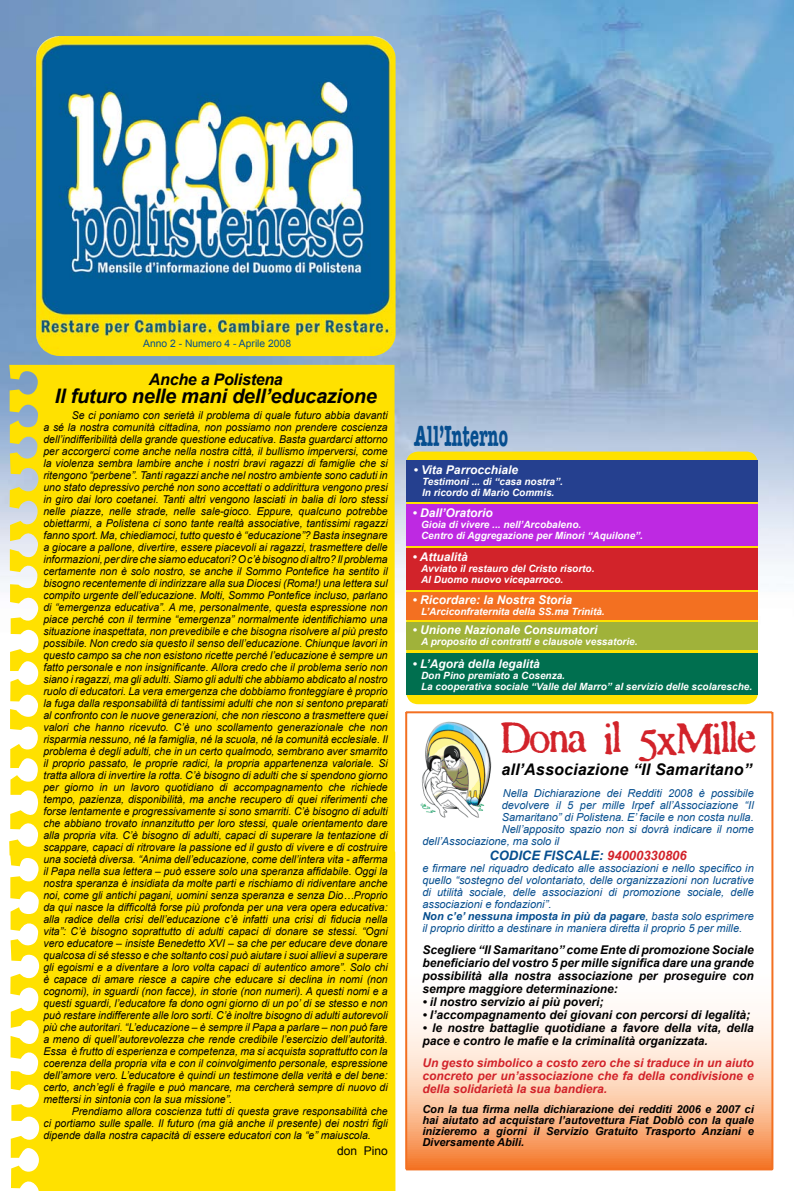
<style>
.page{position:relative;width:794px;height:1191px;background:#fff}
.page>*{position:absolute;margin:0;border:0;box-sizing:border-box;transform-origin:0 0}
.t1{font:35px "Times";letter-spacing:.01em;color:#d2232a}
.t2{font:italic 700 20px "Arial";letter-spacing:-.015em;color:#000}
.t3{font:italic 700 16px "Arial";letter-spacing:.01em;color:#000}
.t4{font:italic 700 16px "Arial";letter-spacing:-.015em;color:#000}
.t5{font:16px "Bocci Text 13 Stch";letter-spacing:.06em;color:#064e8f}
.t6{font:italic 700 13px "Arial";color:#064e8f}
.t7{font:italic 700 12px/13px "Arial";color:#000;text-align:justify}
.t8{font:italic 700 12px/13px "Arial";color:#d2232a;text-align:justify}
.t9{font:italic 700 12px "Arial";color:#fff}
.t10{font:12px "Arial";color:#000}
.t11{font:italic 11px/12px "Arial";color:#064e8f}
.t12{font:italic 700 11px/11px "Arial";color:#000;text-align:justify}
.t13{font:italic 10.8px/12px "Arial";color:#000;text-align:justify}
.t14{font:10.3px "Arial";color:#064e8f}
.t15{font:italic 700 10px/11px "Arial";color:#fff}
.s1{color:#d2232a}
.s2{font-weight:700}
</style>
<div class="page">
<img style="left:0;top:0;width:794px;height:1191px">
<div style="left:10px;top:855px;width:385px;height:336px;background:#ffe100"></div>
<div style="left:9px;top:365px;width:386px;height:490px;background:#ffe100"></div>
<img style="left:36px;top:36px;width:359px;height:320px">
<svg style="left:406px;top:451px;width:352px;height:253px;background:#e9c914"></svg>
<div style="left:406px;top:654px;width:352px;height:41px;background:#006f4f"></div>
<div style="left:406px;top:623px;width:352px;height:27px;background:#a0b23a"></div>
<div style="left:406px;top:592px;width:352px;height:27px;background:#f37021"></div>
<div style="left:406px;top:548px;width:352px;height:41px;background:#d2232a"></div>
<div style="left:406px;top:504px;width:352px;height:41px;background:#be29e2"></div>
<div style="left:406px;top:460px;width:352px;height:41px;background:#25408f"></div>
<svg style="left:405px;top:711px;width:369px;height:459px"></svg>
<p class="t14" style="left:143px;top:336px;width:149px">Anno 2 - Numero 4 - Aprile 2008</p>
<h3 class="t4" style="left:149px;top:369px;width:135px">Anche a Polistena</h3>
<h2 class="t2" style="left:55px;top:383px;width:323px">Il futuro nelle mani dell’educazione</h2>
<p class="t13" style="left:43px;top:409px;width:346px;text-indent:28px">Se ci poniamo con serietà il problema di quale futuro abbia davanti a sé la nostra comunità cittadina, non possiamo non prendere coscienza dell’indifferibilità della grande questione educativa. Basta guardarci attorno per accorgerci come anche nella nostra città, il bullismo imperversi, come la violenza sembra lambire anche i nostri bravi ragazzi di famiglie che si ritengono “perbene”. Tanti ragazzi anche nel nostro ambiente sono caduti in uno stato depressivo perché non sono accettati o addirittura vengono presi in giro dai loro coetanei. Tanti altri vengono lasciati in balia di loro stessi nelle piazze, nelle strade, nelle sale-gioco. Eppure, qualcuno potrebbe obiettarmi, a Polistena ci sono tante realtà associative, tantissimi ragazzi fanno sport. Ma, chiediamoci, tutto questo è “educazione”? Basta insegnare a giocare a pallone, divertire, essere piacevoli ai ragazzi, trasmettere delle informazioni, per dire che siamo educatori? O c’è bisogno di altro? Il problema certamente non è solo nostro, se anche il Sommo Pontefice ha sentito il bisogno recentemente di indirizzare alla sua Diocesi (Roma!) una lettera sul compito urgente dell’educazione. Molti, Sommo Pontefice incluso, parlano di “emergenza educativa”. A me, personalmente, questa espressione non piace perché con il termine “emergenza” normalmente identifichiamo una situazione inaspettata, non prevedibile e che bisogna risolvere al più presto possibile. Non credo sia questo il senso dell’educazione. Chiunque lavori in questo campo sa che non esistono ricette perché l’educazione è sempre un fatto personale e non insignificante. Allora credo che il problema serio non siano i ragazzi, ma gli adulti. Siamo gli adulti che abbiamo abdicato al nostro ruolo di educatori. La vera emergenza che dobbiamo fronteggiare è proprio la fuga dalla responsabilità di tantissimi adulti che non si sentono preparati al confronto con le nuove generazioni, che non riescono a trasmettere quei valori che hanno ricevuto. C’è uno scollamento generazionale che non risparmia nessuno, né la famiglia, né la scuola, né la comunità ecclesiale. Il problema è degli adulti, che in un certo qualmodo, sembrano aver smarrito il proprio passato, le proprie radici, la propria appartenenza valoriale. Si tratta allora di invertire la rotta. C’è bisogno di adulti che si spendono giorno per giorno in un lavoro quotidiano di accompagnamento che richiede tempo, pazienza, disponibilità, ma anche recupero di quei riferimenti che forse lentamente e progressivamente si sono smarriti. C’è bisogno di adulti che abbiano trovato innanzitutto per loro stessi, quale orientamento dare alla propria vita. C’è bisogno di adulti, capaci di superare la tentazione di scappare, capaci di ritrovare la passione ed il gusto di vivere e di costruire una società diversa. “Anima dell’educazione, come dell’intera vita - afferma il Papa nella sua lettera – può essere solo una speranza affidabile. Oggi la nostra speranza è insidiata da molte parti e rischiamo di ridiventare anche noi, come gli antichi pagani, uomini senza speranza e senza Dio…Proprio da qui nasce la difficoltà forse più profonda per una vera opera educativa: alla radice della crisi dell’educazione c’è infatti una crisi di fiducia nella vita”: C’è bisogno soprattutto di adulti capaci di donare se stessi. “Ogni vero educatore – insiste Benedetto XVI – sa che per educare deve donare qualcosa di sé stesso e che soltanto così può aiutare i suoi allievi a superare gli egoismi e a diventare a loro volta capaci di autentico amore”. Solo chi è capace di amare riesce a capire che educare si declina in nomi (non cognomi), in sguardi (non facce), in storie (non numeri). A questi nomi e a questi sguardi, l’educatore fa dono ogni giorno di un po’ di se stesso e non può restare indifferente alle loro sorti. C’è inoltre bisogno di adulti autorevoli più che autoritari. “L’educazione – è sempre il Papa a parlare – non può fare a meno di quell’autorevolezza che rende credibile l’esercizio dell’autorità.<br>Essa è frutto di esperienza e competenza, ma si acquista soprattutto con la coerenza della propria vita e con il coinvolgimento personale, espressione dell’amore vero. L’educatore è quindi un testimone della verità e del bene: certo, anch’egli è fragile e può mancare, ma cercherà sempre di nuovo di mettersi in sintonia con la sua missione”.</p>
<p class="t13" style="left:43px;top:1105px;width:346px;text-indent:28px">Prendiamo allora coscienza tutti di questa grave responsabilità che ci portiamo sulle spalle. Il futuro (ma già anche il presente) dei nostri figli dipende dalla nostra capacità di essere educatori con la “e” maiuscola.</p>
<p class="t10" style="left:337px;top:1143px;width:52px">don Pino</p>
<h3 class="t5" style="left:414px;top:431px;width:95px">All’Interno</h3>
<p class="t9" style="left:413px;top:462px;width:106px">• Vita Parrocchiale</p>
<p class="t15" style="left:422px;top:476px;width:142px">Testimoni ... di “casa nostra”.<br>In ricordo di Mario Commis.</p>
<p class="t9" style="left:412px;top:505px;width:82px">• Dall’Oratorio</p>
<p class="t15" style="left:421px;top:519px;width:223px">Gioia di vivere ... nell’Arcobaleno.<br>Centro di Aggregazione per Minori “Aquilone”.</p>
<p class="t9" style="left:412px;top:549px;width:57px">• Attualità</p>
<p class="t15" style="left:421px;top:563px;width:175px">Avviato il restauro del Cristo risorto.<br>Al Duomo nuovo viceparroco.</p>
<p class="t9" style="left:412px;top:592px;width:161px">• Ricordare: la Nostra Storia</p>
<p class="t15" style="left:421px;top:607px;width:185px">L’Arciconfraternita della SS.ma Trinità.</p>
<p class="t9" style="left:412px;top:622px;width:186px">• Unione Nazionale Consumatori</p>
<p class="t15" style="left:421px;top:637px;width:218px">A proposito di contratti e clausole vessatorie.</p>
<p class="t9" style="left:412px;top:656px;width:129px">• L’Agorà della legalità</p>
<p class="t15" style="left:421px;top:670px;width:332px">Don Pino premiato a Cosenza.<br>La cooperativa sociale “Valle del Marro” al servizio delle scolaresche.</p>
<h1 class="t1" style="left:501px;top:721px;width:256px">Dona il 5xMille</h1>
<h3 class="t3" style="left:501px;top:759px;width:252px">all’Associazione “Il Samaritano”</h3>
<p class="t11" style="left:503px;top:787px;width:252px">Nella Dichiarazione dei Redditi 2008 è possibile</p>
<p class="t11" style="left:502px;top:799px;width:253px">devolvere il 5 per mille Irpef all’Associazione “Il</p>
<p class="t11" style="left:502px;top:811px;width:253px">Samaritano” di Polistena. E’ facile e non costa nulla.</p>
<p class="t11" style="left:502px;top:823px;width:253px">Nell’apposito spazio non si dovrà indicare il nome</p>
<p class="t11" style="left:422px;top:835px;width:138px">dell’Associazione, ma solo il</p>
<p class="t6" style="left:489px;top:846px;width:199px">CODICE FISCALE: <span class="s1">94000330806</span></p>
<p class="t11" style="left:422px;top:862px;width:333px">e firmare nel riquadro dedicato alle associazioni e nello specifico in quello “sostegno del volontariato, delle organizzazioni non lucrative di utilità sociale, delle associazioni di promozione sociale, delle associazioni e fondazioni”.<br><span class="s2">Non c’e’ nessuna imposta in più da pagare</span>, basta solo esprimere il proprio diritto a destinare in maniera diretta il proprio 5 per mille.</p>
<p class="t7" style="left:422px;top:943px;width:333px">Scegliere “Il Samaritano” come Ente di promozione Sociale beneficiario del vostro 5 per mille significa dare una grande possibilità alla nostra associazione per proseguire con sempre maggiore determinazione:</p>
<p class="t7" style="left:422px;top:995px;width:182px">• il nostro servizio ai più poveri;</p>
<p class="t7" style="left:422px;top:1008px;width:329px">• l’accompagnamento dei giovani con percorsi di legalità;</p>
<p class="t7" style="left:422px;top:1021px;width:333px">• le nostre battaglie quotidiane a favore della vita, della pace e contro le mafie e la criminalità organizzata.</p>
<p class="t8" style="left:422px;top:1056px;width:333px">Un gesto simbolico a costo zero che si traduce in un aiuto concreto per un’associazione che fa della condivisione e della solidarietà la sua bandiera.</p>
<p class="t12" style="left:422px;top:1103px;width:333px">Con la tua firma nella dichiarazione dei redditi 2006 e 2007 ci hai aiutato ad acquistare l’autovettura Fiat Doblò con la quale inizieremo a giorni il Servizio Gratuito Trasporto Anziani e Diversamente Abili.</p>
</div>
